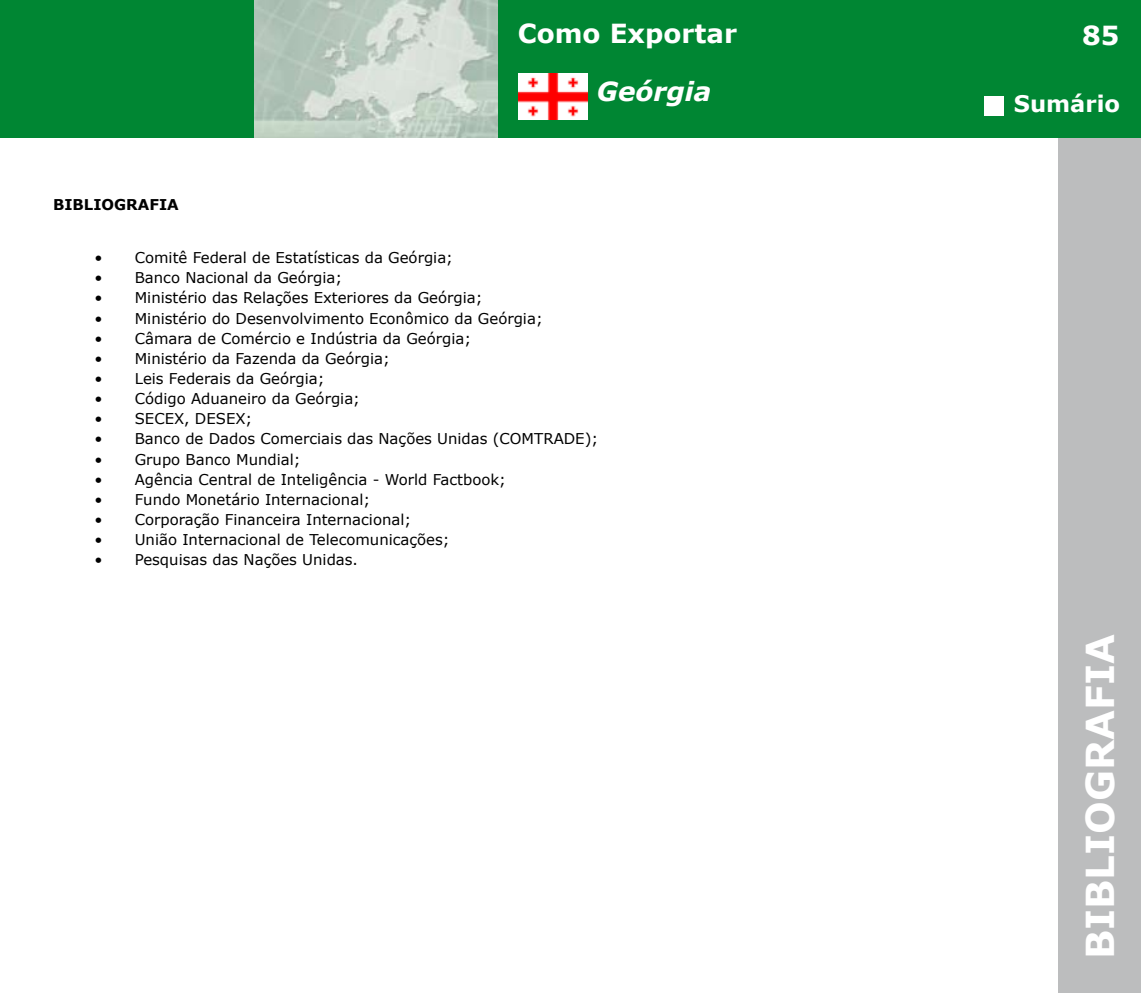
<style>
.page{position:relative;width:1141px;height:993px;background:#fff}
.page>*{position:absolute;margin:0;border:0;box-sizing:border-box;transform-origin:0 0}
.t1{font:700 38.5px "Verdana";color:#fff}
.t2{font:700 26.25px "Verdana";color:#fff}
.t3{font:italic 700 26.25px "Verdana";color:#fff}
.t4{font:700 22.75px "Verdana";color:#fff}
.t5{font:14.88px "Verdana";color:#000}
.t6{font:700 14.88px "Verdana";color:#000}
</style>
<div class="page">
<hr style="left:0;top:0;width:1px;height:992px;background:#bcbdbe">
<div style="left:1058px;top:0;width:83px;height:992px;background:#bcbdbe"></div>
<div style="left:1px;top:0;width:1140px;height:137px;background:#008633"></div>
<img style="left:255px;top:0;width:242px;height:137px">
<hr style="left:0;top:0;width:1px;height:137px;background:#008633">
<div style="left:984px;top:96px;width:19px;height:19px;background:#fff"></div>
<img style="left:519px;top:74px;width:69px;height:46px">
<h2 class="t2" style="left:518px;top:16px;width:221px">Como Exportar</h2>
<p class="t6" style="left:53px;top:195px;width:127px">BIBLIOGRAFIA</p>
<h2 class="t3" style="left:597px;top:75px;width:116px">Geórgia</h2>
<p class="t5" style="left:94px;top:248px;width:360px">• Comitê Federal de Estatísticas da Geórgia;</p>
<p class="t5" style="left:94px;top:268px;width:249px">• Banco Nacional da Geórgia;</p>
<p class="t5" style="left:94px;top:288px;width:390px">• Ministério das Relações Exteriores da Geórgia;</p>
<p class="t5" style="left:94px;top:308px;width:450px">• Ministério do Desenvolvimento Econômico da Geórgia;</p>
<p class="t5" style="left:94px;top:329px;width:378px">• Câmara de Comércio e Indústria da Geórgia;</p>
<p class="t5" style="left:94px;top:349px;width:297px">• Ministério da Fazenda da Geórgia;</p>
<p class="t5" style="left:94px;top:369px;width:231px">• Leis Federais da Geórgia;</p>
<p class="t5" style="left:94px;top:389px;width:267px">• Código Aduaneiro da Geórgia;</p>
<p class="t5" style="left:94px;top:409px;width:159px">• SECEX, DESEX;</p>
<p class="t5" style="left:94px;top:429px;width:505px">• Banco de Dados Comerciais das Nações Unidas (COMTRADE);</p>
<p class="t5" style="left:94px;top:449px;width:208px">• Grupo Banco Mundial;</p>
<p class="t5" style="left:94px;top:469px;width:413px">• Agência Central de Inteligência - World Factbook;</p>
<p class="t5" style="left:94px;top:490px;width:277px">• Fundo Monetário Internacional;</p>
<p class="t5" style="left:94px;top:510px;width:318px">• Corporação Financeira Internacional;</p>
<p class="t5" style="left:94px;top:530px;width:357px">• União Internacional de Telecomunicações;</p>
<p class="t5" style="left:94px;top:550px;width:265px">• Pesquisas das Nações Unidas.</p>
<h2 class="t2" style="left:1082px;top:19px;width:39px">85</h2>
<h3 class="t4" style="left:1014px;top:89px;width:108px">Sumário</h3>
<h1 class="t1" style="left:1076px;top:958px;width:327px;rotate:-90deg">BIBLIOGRAFIA</h1>
</div>
